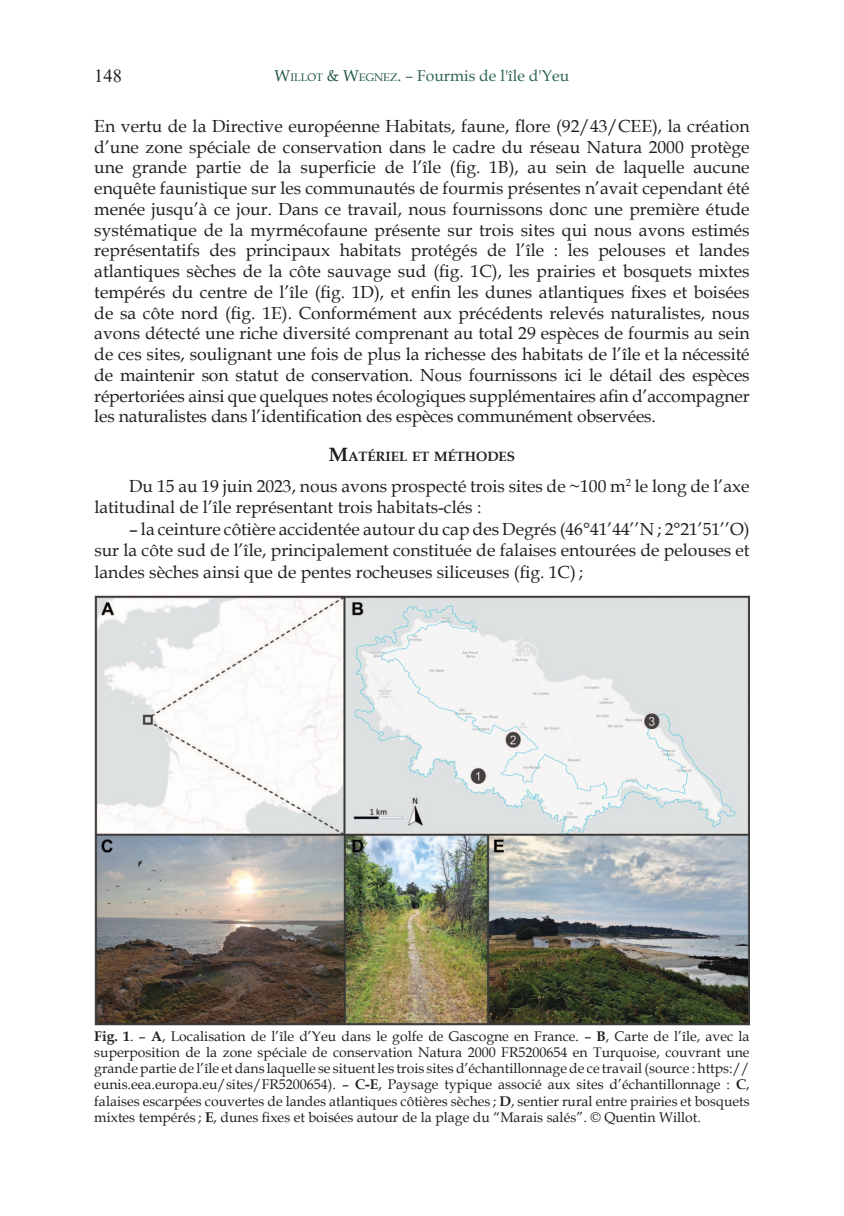
<style>
.page{position:relative;width:844px;height:1216px;background:#fff}
.page>*{position:absolute;margin:0;border:0;box-sizing:border-box;transform-origin:0 0}
.t1{font:18.38px "Times New Roman";color:#231f20}
.t2{font:17.5px/20.7px "Book Antiqua";color:#231f20;text-align:justify}
.t3{font:15.75px "Book Antiqua";color:#2d6451}
.t4{font:14px/16.1px "Book Antiqua";color:#231f20;text-align:justify}
.t5{font:700 13.47px "Book Antiqua";color:#231f20}
.s1{color:#225647}
.s2{font-size:11.03px;color:#225647}
.s3{font-style:italic;color:#225647}
.s4{font-size:19.25px}
.s5{font-weight:700}
</style>
<div class="page">
<img style="left:94px;top:595px;width:655px;height:430px">
<p class="t3" style="left:274px;top:65px;width:296px"><span class="s1">W</span><span class="s2">ILLOT</span> <span class="s1">&amp; W</span><span class="s2">EGNEZ</span><span class="s1">.</span> <span class="s3">–</span> Fourmis de l'île d'Yeu</p>
<p class="t1" style="left:94px;top:63px;width:29px">148</p>
<p class="t2" style="left:94px;top:115px;width:656px">En vertu de la Directive européenne Habitats, faune, flore (92/43/CEE), la création d’une zone spéciale de conservation dans le cadre du réseau Natura 2000 protège une grande partie de la superficie de l’île (fig. 1B), au sein de laquelle aucune enquête faunistique sur les communautés de fourmis présentes n’avait cependant été menée jusqu’à ce jour. Dans ce travail, nous fournissons donc une première étude systématique de la myrmécofaune présente sur trois sites qui nous avons estimés représentatifs des principaux habitats protégés de l’île : les pelouses et landes atlantiques sèches de la côte sauvage sud (fig. 1C), les prairies et bosquets mixtes tempérés du centre de l’île (fig. 1D), et enfin les dunes atlantiques fixes et boisées de sa côte nord (fig. 1E). Conformément aux précédents relevés naturalistes, nous avons détecté une riche diversité comprenant au total 29 espèces de fourmis au sein de ces sites, soulignant une fois de plus la richesse des habitats de l’île et la nécessité de maintenir son statut de conservation. Nous fournissons ici le détail des espèces répertoriées ainsi que quelques notes écologiques supplémentaires afin d’accompagner les naturalistes dans l’identification des espèces communément observées.</p>
<p class="t5" style="left:329px;top:447px;width:188px"><span class="s4">M</span>ATÉRIEL ET MÉTHODES</p>
<p class="t2" style="left:94px;top:475px;width:656px;line-height:21.3px;text-indent:35px">Du 15 au 19 juin 2023, nous avons prospecté trois sites de ~100 m<sup>2</sup> le long de l’axe latitudinal de l’île représentant trois habitats-clés :</p>
<p class="t2" style="left:94px;top:518px;width:656px;line-height:21.3px;text-indent:35px">– la ceinture côtière accidentée autour du cap des Degrés (46°41’44’’N ; 2°21’51’’O) sur la côte sud de l’île, principalement constituée de falaises entourées de pelouses et landes sèches ainsi que de pentes rocheuses siliceuses (fig. 1C) ;</p>
<p class="t4" style="left:94px;top:1027px;width:656px"><span class="s5">Fig. 1</span>. – <span class="s5">A</span>, Localisation de l’île d’Yeu dans le golfe de Gascogne en France. – <span class="s5">B</span>, Carte de l’île, avec la superposition de la zone spéciale de conservation Natura 2000 FR5200654 en Turquoise, couvrant une grande partie de l’île et dans laquelle se situent les trois sites d’échantillonnage de ce travail (source : https:// eunis.eea.europa.eu/sites/FR5200654). – <span class="s5">C-E</span>, Paysage typique associé aux sites d’échantillonnage : <span class="s5">C</span>, falaises escarpées couvertes de landes atlantiques côtières sèches ; <span class="s5">D</span>, sentier rural entre prairies et bosquets mixtes tempérés ; <span class="s5">E</span>, dunes fixes et boisées autour de la plage du “Marais salés”. © Quentin Willot.</p>
</div>
